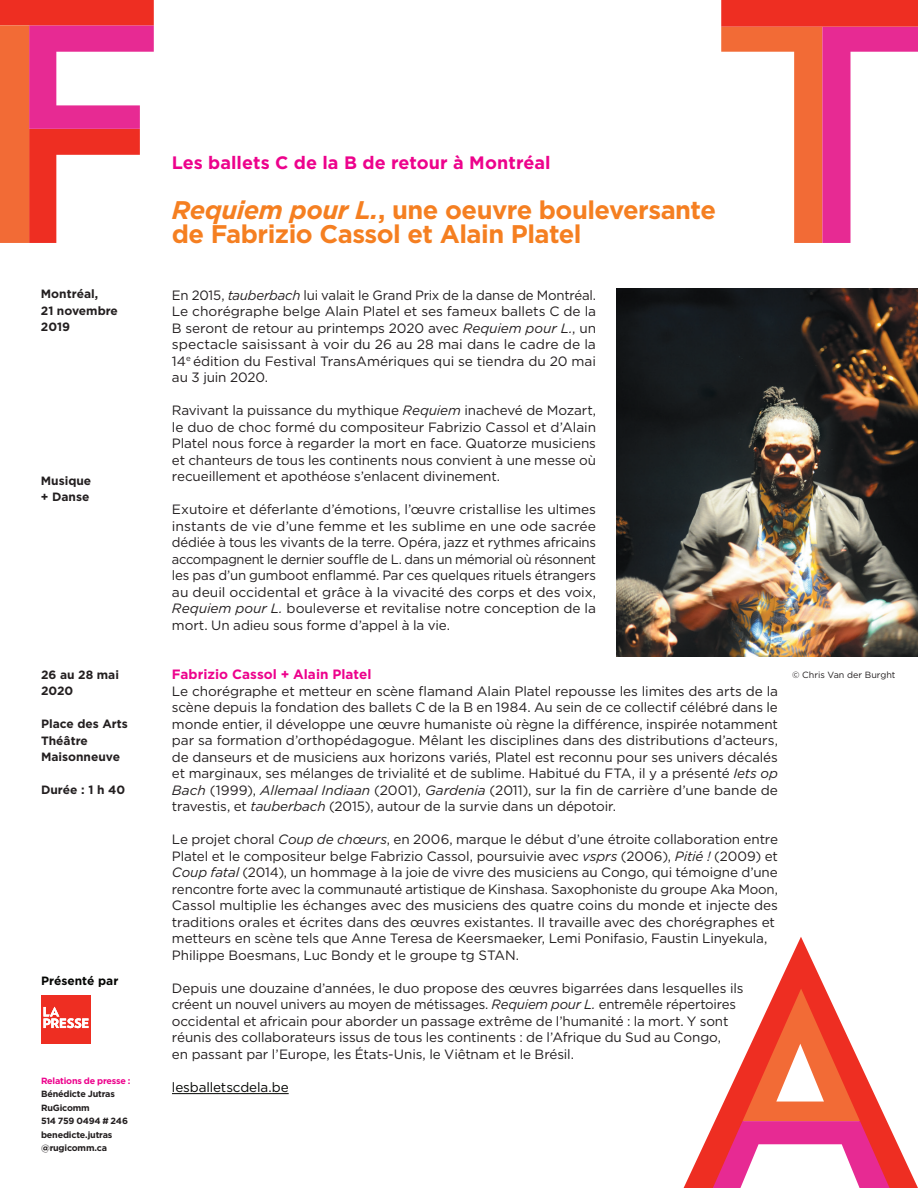
<style>
.page{position:relative;width:918px;height:1188px;background:#fff}
.page>*{position:absolute;margin:0;border:0;box-sizing:border-box;transform-origin:0 0}
.t1{font:700 25.5px/24px "Gotham HTF";letter-spacing:-.02em;color:#f57f21}
.t2{font:700 18px "Gotham";color:#ed028c}
.t3{font:13.5px/16.5px "Gotham HTF";letter-spacing:-.01em;color:#231f20;text-align:justify}
.t4{font:700 13.5px "Gotham HTF";letter-spacing:.005em;color:#ed028c}
.t5{font:13.5px "Gotham HTF";letter-spacing:-.01em;color:#040503}
.t6{font:700 12px/16.5px "Gotham HTF";color:#231f20}
.t7{font:700 12px "Gotham HTF";color:#040503}
.t8{font:700 9px/13.5px "Gotham";letter-spacing:-.02em;color:#231f20}
.t9{font:700 9px "Gotham";letter-spacing:-.025em;color:#ed028c}
.t10{font:9px "Gotham HTF";color:#231f20}
.s1{font-style:italic}
</style>
<div class="page">
<svg style="left:0;top:0;width:154px;height:243px"></svg>
<svg style="left:721px;top:0;width:197px;height:243px"></svg>
<svg style="left:684px;top:937px;width:234px;height:251px"></svg>
<svg style="left:713px;top:989px;width:177px;height:199px"></svg>
<hr style="left:172px;top:1093px;width:117px;height:1px;background:#040503">
<img style="left:616px;top:288px;width:302px;height:368px">
<div style="left:41px;top:996px;width:50px;height:48px;background:#ee2e22"></div>
<svg style="left:43px;top:1007px;width:46px;height:21px"></svg>
<p class="t6" style="left:41px;top:285px;width:79px">Montréal,<br>21 novembre<br>2019</p>
<p class="t6" style="left:41px;top:472px;width:52px">Musique + Danse</p>
<p class="t6" style="left:41px;top:666px;width:79px">26 au 28 mai<br>2020</p>
<p class="t6" style="left:41px;top:715px;width:88px">Place des Arts<br>Théâtre<br>Maisonneuve</p>
<p class="t6" style="left:41px;top:781px;width:86px">Durée : 1 h 40</p>
<p class="t7" style="left:41px;top:974px;width:79px">Présenté par</p>
<p class="t9" style="left:41px;top:1075px;width:91px">Relations de presse :</p>
<p class="t8" style="left:41px;top:1087px;width:88px">Bénédicte Jutras<br>RuGicomm<br>514 759 0494 # 246 benedicte.jutras @rugicomm.ca</p>
<h2 class="t2" style="left:172px;top:152px;width:380px">Les ballets C de la B de retour à Montréal</h2>
<h1 class="t1" style="left:172px;top:197px;width:546px"><span class="s1">Requiem pour L.</span>, une oeuvre bouleversante de Fabrizio Cassol et Alain Platel</h1>
<p class="t3" style="left:172px;top:287px;width:426px">En 2015, <span class="s1">tauberbach</span> lui valait le Grand Prix de la danse de Montréal.<br>Le chorégraphe belge Alain Platel et ses fameux ballets C de la B seront de retour au printemps 2020 avec <span class="s1">Requiem pour L.</span>, un spectacle saisissant à voir du 26 au 28 mai dans le cadre de la 14<sup>e</sup> édition du Festival TransAmériques qui se tiendra du 20 mai au 3 juin 2020.</p>
<p class="t3" style="left:172px;top:402px;width:426px">Ravivant la puissance du mythique <span class="s1">Requiem</span> inachevé de Mozart, le duo de choc formé du compositeur Fabrizio Cassol et d’Alain Platel nous force à regarder la mort en face. Quatorze musiciens et chanteurs de tous les continents nous convient à une messe où recueillement et apothéose s’enlacent divinement.</p>
<p class="t3" style="left:172px;top:501px;width:426px">Exutoire et déferlante d’émotions, l’œuvre cristallise les ultimes instants de vie d’une femme et les sublime en une ode sacrée dédiée à tous les vivants de la terre. Opéra, jazz et rythmes africains accompagnent le dernier souffle de L. dans un mémorial où résonnent les pas d’un gumboot enflammé. Par ces quelques rituels étrangers au deuil occidental et grâce à la vivacité des corps et des voix, <span class="s1">Requiem pour L.</span> bouleverse et revitalise notre conception de la mort. Un adieu sous forme d’appel à la vie.</p>
<p class="t4" style="left:172px;top:667px;width:201px">Fabrizio Cassol + Alain Platel</p>
<p class="t3" style="left:172px;top:683px;width:608px">Le chorégraphe et metteur en scène flamand Alain Platel repousse les limites des arts de la scène depuis la fondation des ballets C de la B en 1984. Au sein de ce collectif célébré dans le monde entier, il développe une œuvre humaniste où règne la différence, inspirée notamment par sa formation d’orthopédagogue. Mêlant les disciplines dans des distributions d’acteurs, de danseurs et de musiciens aux horizons variés, Platel est reconnu pour ses univers décalés et marginaux, ses mélanges de trivialité et de sublime. Habitué du FTA, il y a présenté <span class="s1">Iets op Bach</span> (1999), <span class="s1">Allemaal Indiaan</span> (2001), <span class="s1">Gardenia</span> (2011), sur la fin de carrière d’une bande de travestis, et <span class="s1">tauberbach</span> (2015), autour de la survie dans un dépotoir.</p>
<p class="t3" style="left:172px;top:831px;width:608px;text-align:left">Le projet choral <span class="s1">Coup de chœurs</span>, en 2006, marque le début d’une étroite collaboration entre Platel et le compositeur belge Fabrizio Cassol, poursuivie avec <span class="s1">vsprs</span> (2006), <span class="s1">Pitié !</span> (2009) et <span class="s1">Coup fatal</span> (2014), un hommage à la joie de vivre des musiciens au Congo, qui témoigne d’une rencontre forte avec la communauté artistique de Kinshasa. Saxophoniste du groupe Aka Moon, Cassol multiplie les échanges avec des musiciens des quatre coins du monde et injecte des traditions orales et écrites dans des œuvres existantes. Il travaille avec des chorégraphes et metteurs en scène tels que Anne Teresa de Keersmaeker, Lemi Ponifasio, Faustin Linyekula, Philippe Boesmans, Luc Bondy et le groupe tg STAN.</p>
<p class="t3" style="left:172px;top:980px;width:573px;text-align:left">Depuis une douzaine d’années, le duo propose des œuvres bigarrées dans lesquelles ils créent un nouvel univers au moyen de métissages. <span class="s1">Requiem pour L.</span> entremêle répertoires occidental et africain pour aborder un passage extrême de l’humanité : la mort. Y sont réunis des collaborateurs issus de tous les continents : de l’Afrique du Sud au Congo,<br>en passant par l’Europe, les États-Unis, le Viêtnam et le Brésil.</p>
<p class="t5" style="left:172px;top:1080px;width:118px">lesballetscdela.be</p>
<p class="t10" style="left:792px;top:669px;width:105px">© Chris Van der Burght</p>
</div>
